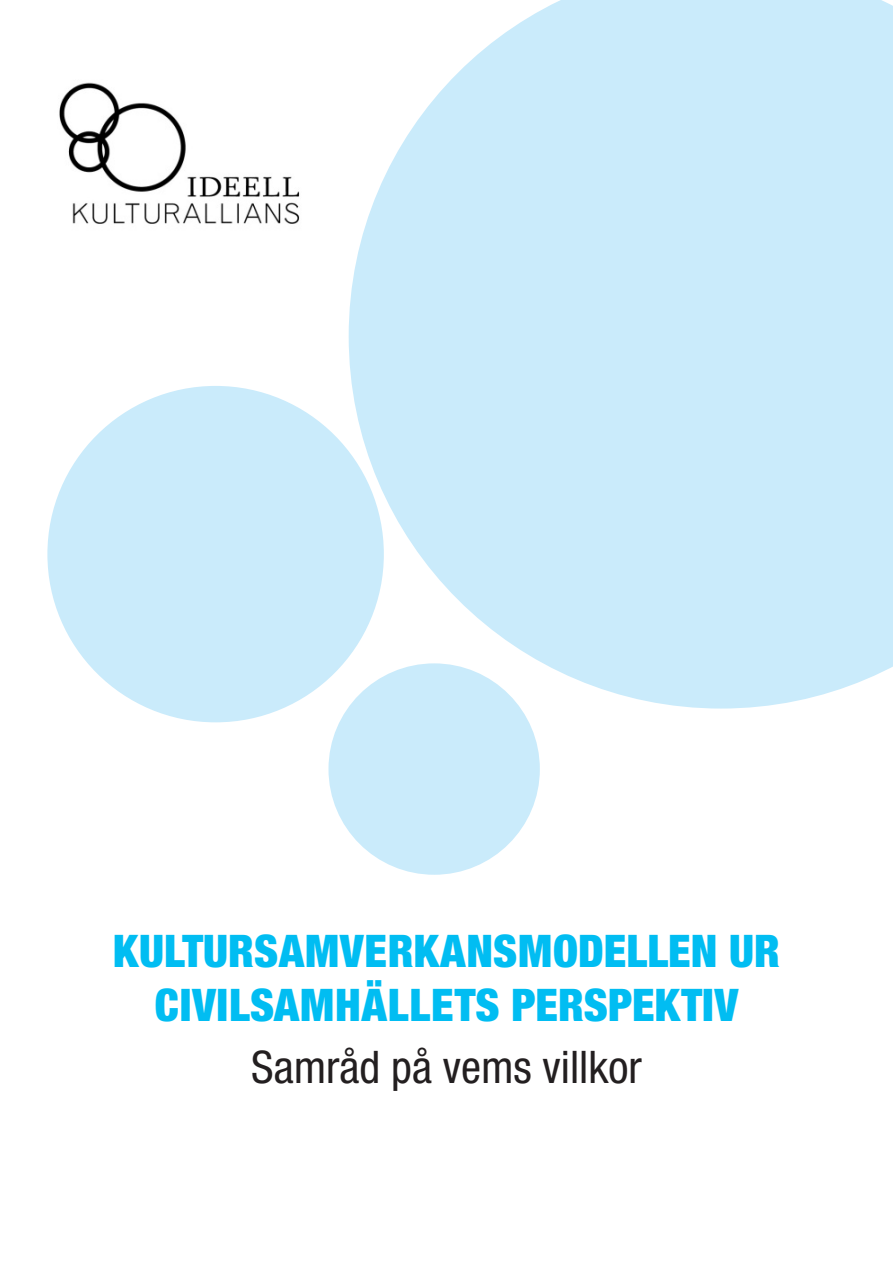
<style>
.page{position:relative;width:893px;height:1263px;background:#fff}
.page>*{position:absolute;margin:0;border:0;box-sizing:border-box;transform-origin:0 0}
.t1{font:900 condensed 45px "Helvetica Neue LT Pro";color:#01bdf2}
.t2{font:900 condensed 45px "Helvetica Neue LT Pro";letter-spacing:.02em;color:#01bdf2}
.t3{font:condensed 45px "Helvetica Neue";color:#231f20}
</style>
<div class="page">
<img style="left:59px;top:82px;width:241px;height:142px">
<svg style="left:349px;top:0;width:544px;height:708px;background:#cfedfb"></svg>
<div style="left:47px;top:386px;width:337px;height:336px;background:#caebfb;border-radius:50%"></div>
<div style="left:328px;top:663px;width:212px;height:212px;background:#caebfb;border-radius:50%"></div>
<p class="t1" style="left:113px;top:923px;width:668px">KULTURSAMVERKANSMODELLEN UR</p>
<p class="t2" style="left:155px;top:977px;width:585px">CIVILSAMHÄLLETS PERSPEKTIV</p>
<p class="t3" style="left:251px;top:1041px;width:392px">Samråd på vems villkor</p>
</div>
